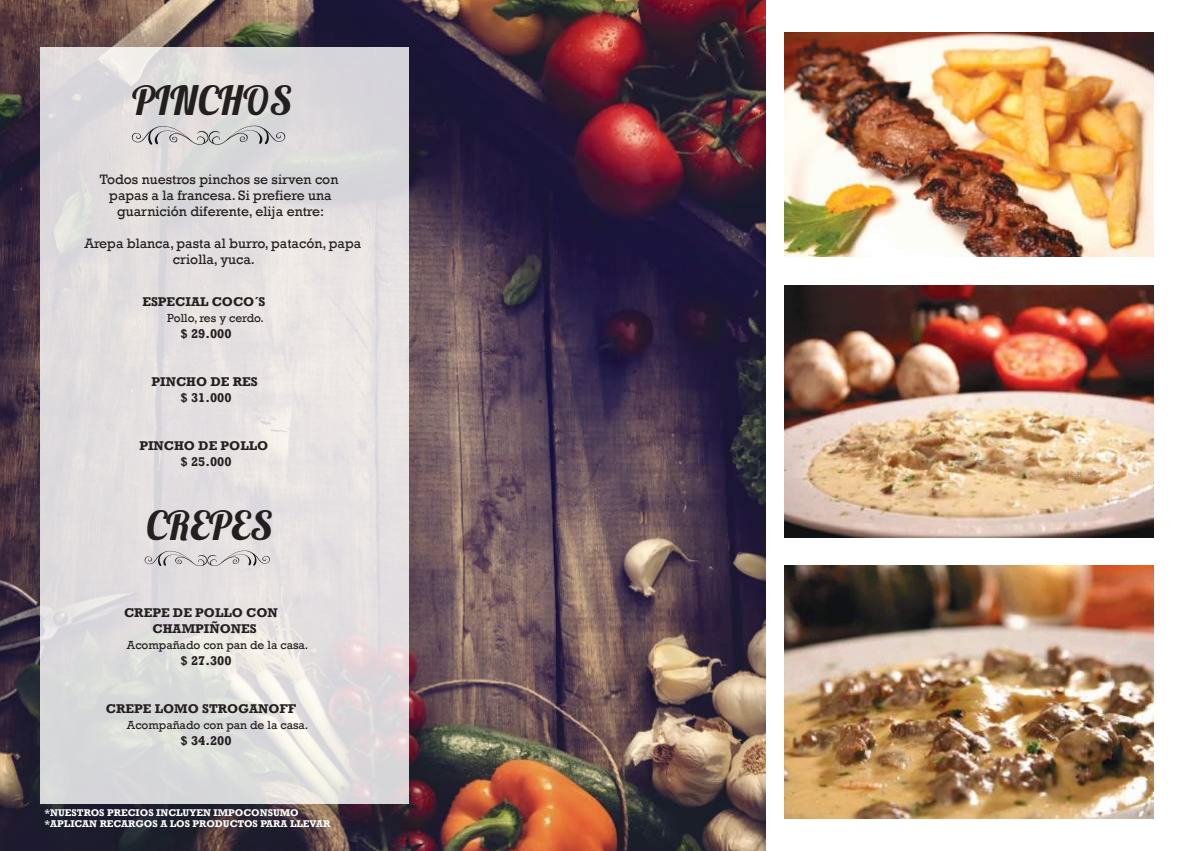
<style>
.page{position:relative;width:1191px;height:851px;background:#fff}
.page>*{position:absolute;margin:0;border:0;box-sizing:border-box;transform-origin:0 0}
.t1{font:40px "Lobster 1.3";color:#241f1f}
.t2{font:14px/16px "Rockwell";color:#241f1f;text-align:center}
.t3{font:700 13px/16px "Rockwell";color:#241f1f;text-align:center}
.t4{font:12px "Rockwell";color:#241f1f}
.t5{font:700 10px/11px "Rockwell";color:#fff}
</style>
<div class="page">
<img style="left:0;top:0;width:765px;height:850px">
<img style="left:784px;top:33px;width:369px;height:224px">
<img style="left:784px;top:285px;width:369px;height:252px">
<img style="left:784px;top:565px;width:369px;height:253px">
<svg style="left:8px;top:16px;width:432px;height:819px;background:#483843"></svg>
<svg style="left:40px;top:47px;width:369px;height:756px;background:#e1dedf"></svg>
<svg style="left:131px;top:126px;width:155px;height:19px;background:#c4c3c4"></svg>
<svg style="left:144px;top:550px;width:126px;height:15px;background:#cbc7c9"></svg>
<h1 class="t1" style="left:132px;top:75px;width:162px">PINCHOS</h1>
<p class="t2" style="left:100px;top:171px;width:240px">Todos nuestros pinchos se sirven con papas a la francesa. Si prefiere una guarnición diferente, elija entre:</p>
<p class="t2" style="left:173px;top:235px;width:190px;text-align:left;text-indent:-88px">Arepa blanca, pasta al burro, patacón, papa criolla, yuca.</p>
<p class="t3" style="left:142px;top:293px;width:125px">ESPECIAL COCO´S</p>
<p class="t4" style="left:167px;top:311px;width:98px">Pollo, res y cerdo.</p>
<p class="t3" style="left:180px;top:325px;width:53px">$ 29.000</p>
<p class="t3" style="left:151px;top:373px;width:108px">PINCHO DE RES $ 31.000</p>
<p class="t3" style="left:139px;top:437px;width:130px">PINCHO DE POLLO $ 25.000</p>
<h1 class="t1" style="left:146px;top:500px;width:128px">CREPES</h1>
<p class="t3" style="left:124px;top:604px;width:155px">CREPE DE POLLO CON<br>CHAMPIÑONES</p>
<p class="t4" style="left:127px;top:637px;width:183px">Acompañado con pan de la casa.</p>
<p class="t3" style="left:180px;top:652px;width:53px">$ 27.300</p>
<p class="t3" style="left:106px;top:700px;width:192px">CREPE LOMO STROGANOFF</p>
<p class="t4" style="left:127px;top:717px;width:183px">Acompañado con pan de la casa.</p>
<p class="t3" style="left:180px;top:732px;width:53px">$ 34.200</p>
<p class="t5" style="left:45px;top:807px;width:287px">*NUESTROS PRECIOS INCLUYEN IMPOCONSUMO *APLICAN RECARGOS A LOS PRODUCTOS PARA LLEVAR</p>
</div>
